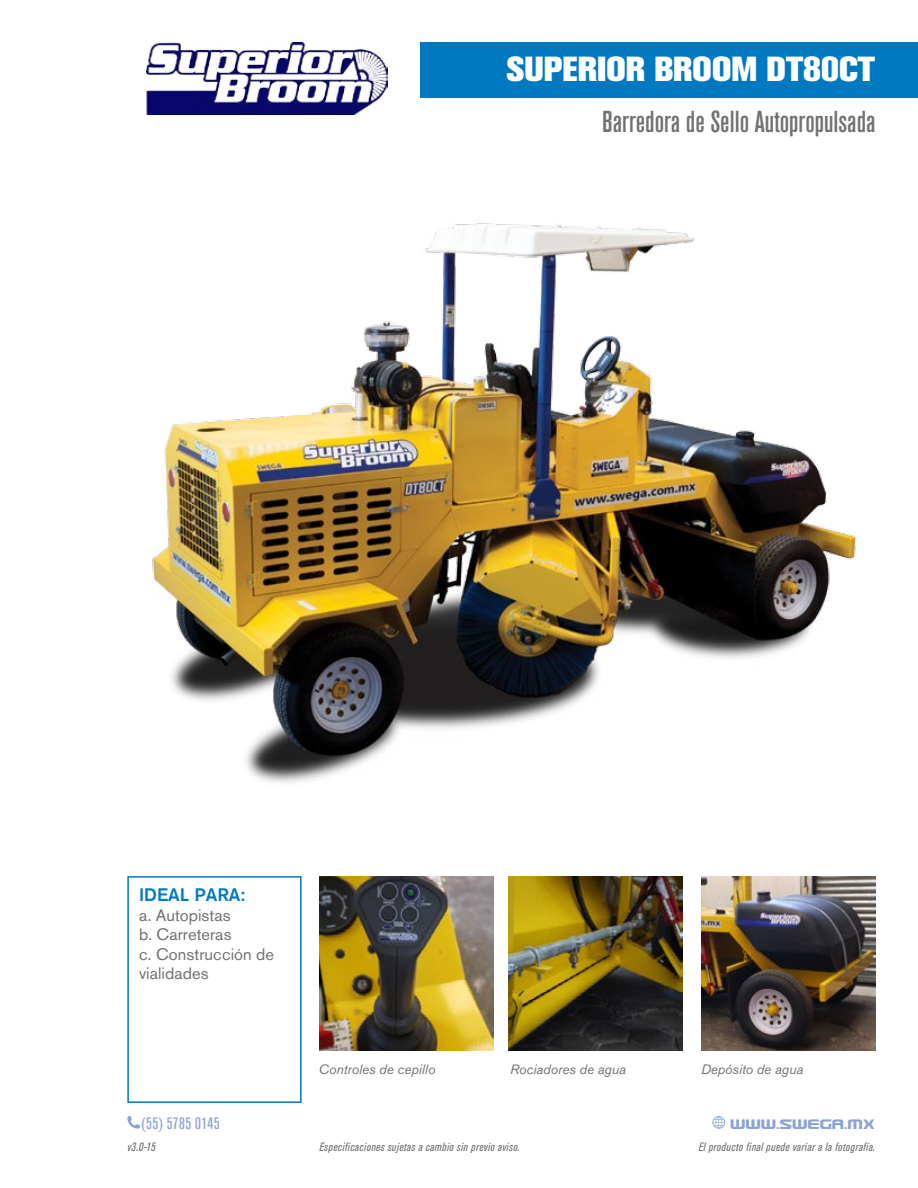
<style>
.page{position:relative;width:918px;height:1188px;background:#fff}
.page>*{position:absolute;margin:0;border:0;box-sizing:border-box;transform-origin:0 0}
.t1{font:34.5px "Akzidenz Grotesk BQ X Bold Alt";color:#fff}
.t2{font:500 condensed 30px "Akzidenz Grotesk BQ";color:#717073}
.t3{font:500 18px "Akzidenz Grotesk BQ";color:#0079c1}
.t4{font:16.5px/19.5px "Akzidenz Grotesk BQ";letter-spacing:.005em;color:#717073}
.t5{font:500 condensed 16.5px "Akzidenz Grotesk BQ";letter-spacing:.025em;color:#8ca4d5}
.t6{font:16.5px "Usuzi";color:#8ca4d5}
.t7{font:italic 13.5px "Akzidenz Grotesk BQ";color:#717073}
.t8{font:italic condensed 12px "Akzidenz Grotesk BQ";letter-spacing:.04em;color:#717073}
</style>
<div class="page">
<svg style="left:127px;top:1116px;width:13px;height:13px"></svg>
<svg style="left:712px;top:1116px;width:13px;height:13px"></svg>
<div style="left:421px;top:42px;width:497px;height:56px;background:#0079c1"></div>
<img style="left:146px;top:43px;width:241px;height:71px">
<img style="left:701px;top:876px;width:174px;height:174px">
<img style="left:509px;top:876px;width:174px;height:174px">
<img style="left:320px;top:876px;width:174px;height:174px">
<div style="left:127px;top:876px;width:175px;height:227px;border:2px solid #0079c1"></div>
<img style="left:152px;top:223px;width:705px;height:560px">
<h1 class="t1" style="left:507px;top:49px;width:370px">SUPERIOR BROOM DT80CT</h1>
<h2 class="t2" style="left:602px;top:104px;width:275px">Barredora de Sello Autopropulsada</h2>
<h3 class="t3" style="left:139px;top:884px;width:108px">IDEAL PARA:</h3>
<h3 class="t4" style="left:139px;top:905px;width:137px">a. Autopistas<br>b. Carreteras<br>c. Construcción de vialidades</h3>
<p class="t7" style="left:319px;top:1061px;width:118px">Controles de cepillo</p>
<p class="t7" style="left:510px;top:1061px;width:117px">Rociadores de agua</p>
<p class="t7" style="left:701px;top:1061px;width:104px">Depósito de agua</p>
<h3 class="t5" style="left:141px;top:1114px;width:80px">(55) 5785 0145</h3>
<h3 class="t6" style="left:731px;top:1116px;width:146px">WWW.SWEGA.MX</h3>
<p class="t8" style="left:127px;top:1140px;width:30px">v3.0-15</p>
<p class="t8" style="left:320px;top:1140px;width:202px">Especificaciones sujetas a cambio sin previo aviso.</p>
<p class="t8" style="left:699px;top:1140px;width:178px">El producto final puede variar a la fotografía.</p>
</div>
